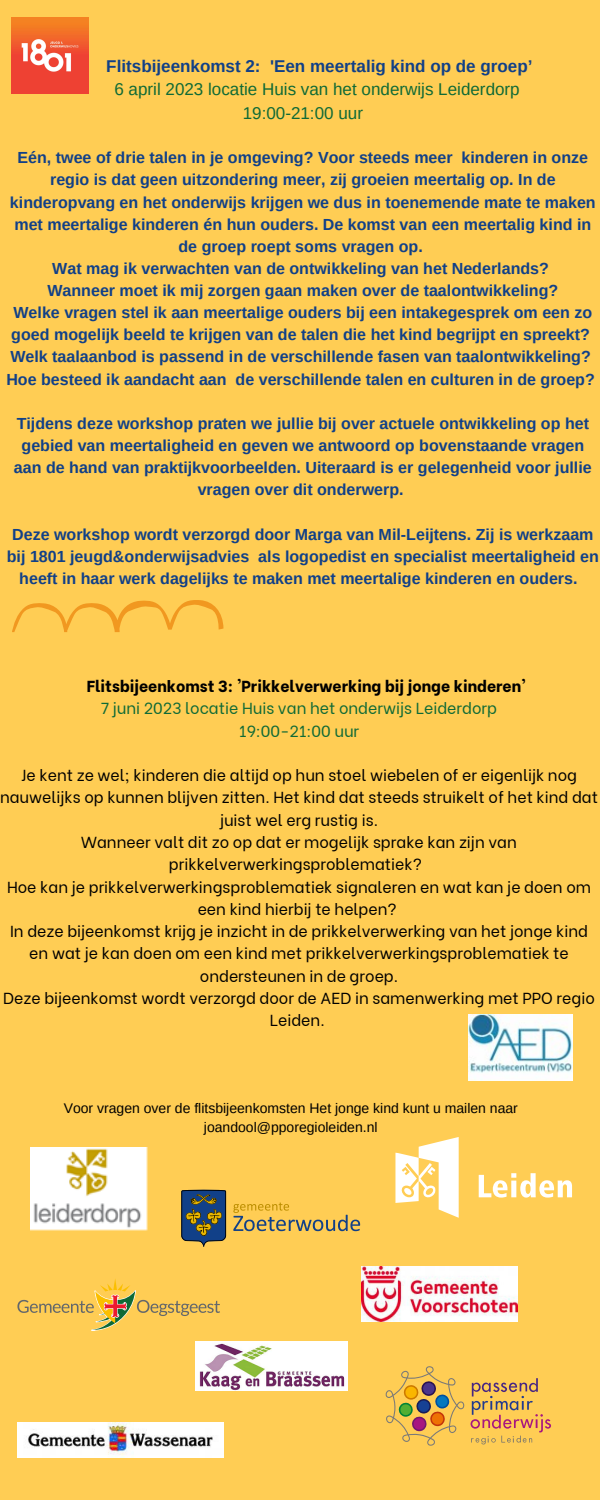
<style>
.page{position:relative;width:600px;height:1500px;background:#ffcd54}
.page>*{position:absolute;margin:0;border:0;box-sizing:border-box;transform-origin:0 0}
.t1{font:17px/23.6px "Arimo";color:#0f6a36}
.t2{font:700 17px "Arimo";color:#114088}
.t3{font:700 16.1px/22.1px "Arimo";color:#114088;text-align:center}
.t4{font:15.9px/22.3px "Be Vietnam";color:#000;text-align:center}
.t5{font:15.9px/22.3px "Be Vietnam";color:#0f6a36;text-align:center}
.t6{font:800 15.9px "Be Vietnam";color:#000}
.t7{font:14px/19.5px "Arimo";color:#000;text-align:center}
</style>
<div class="page">
<svg style="left:386px;top:1366px;width:78px;height:80px;background:#dbb256"></svg>
<svg style="left:471px;top:1378px;width:80px;height:66px;background:#e4b15b"></svg>
<img style="left:17px;top:1422px;width:207px;height:35px">
<img style="left:196px;top:1342px;width:151px;height:49px">
<img style="left:30px;top:1147px;width:117px;height:83px">
<svg style="left:395px;top:1137px;width:64px;height:81px"></svg>
<svg style="left:479px;top:1173px;width:93px;height:25px"></svg>
<img style="left:362px;top:1267px;width:156px;height:55px">
<svg style="left:17px;top:1278px;width:203px;height:53px;background:#efc255"></svg>
<svg style="left:181px;top:1190px;width:45px;height:57px;background:#45565d"></svg>
<svg style="left:233px;top:1203px;width:127px;height:28px;background:#d4b259"></svg>
<img style="left:12px;top:17px;width:76px;height:77px">
<svg style="left:12px;top:599px;width:211px;height:33px;background:#fcc249"></svg>
<img style="left:468px;top:1014px;width:105px;height:66px">
<p class="t2" style="left:106px;top:56px;width:428px">Flitsbijeenkomst 2: 'Een meertalig kind op de groep’</p>
<p class="t1" style="left:243px;top:78px;width:279px;text-indent:-128px">6 april 2023 locatie Huis van het onderwijs Leiderdorp<br>19:00-21:00 uur</p>
<p class="t3" style="left:6px;top:147px;width:591px">Eén, twee of drie talen in je omgeving? Voor steeds meer kinderen in onze regio is dat geen uitzondering meer, zij groeien meertalig op. In de kinderopvang en het onderwijs krijgen we dus in toenemende mate te maken met meertalige kinderen én hun ouders. De komst van een meertalig kind in de groep roept soms vragen op.<br>Wat mag ik verwachten van de ontwikkeling van het Nederlands?<br>Wanneer moet ik mij zorgen gaan maken over de taalontwikkeling?<br>Welke vragen stel ik aan meertalige ouders bij een intakegesprek om een zo goed mogelijk beeld te krijgen van de talen die het kind begrijpt en spreekt?<br>Welk taalaanbod is passend in de verschillende fasen van taalontwikkeling?<br>Hoe besteed ik aandacht aan de verschillende talen en culturen in de groep?</p>
<p class="t3" style="left:14px;top:412px;width:579px">Tijdens deze workshop praten we jullie bij over actuele ontwikkeling op het gebied van meertaligheid en geven we antwoord op bovenstaande vragen aan de hand van praktijkvoorbeelden. Uiteraard is er gelegenheid voor jullie vragen over dit onderwerp.</p>
<p class="t3" style="left:7px;top:523px;width:594px">Deze workshop wordt verzorgd door Marga van Mil-Leijtens. Zij is werkzaam bij 1801 jeugd&amp;onderwijsadvies als logopedist en specialist meertaligheid en heeft in haar werk dagelijks te maken met meertalige kinderen en ouders.</p>
<p class="t6" style="left:87px;top:673px;width:441px">Flitsbijeenkomst 3: 'Prikkelverwerking bij jonge kinderen'</p>
<p class="t5" style="left:101px;top:696px;width:397px">7 juni 2023 locatie Huis van het onderwijs Leiderdorp<br>19:00-21:00 uur</p>
<p class="t4" style="left:0;top:763px;width:600px">Je kent ze wel; kinderen die altijd op hun stoel wiebelen of er eigenlijk nog nauwelijks op kunnen blijven zitten. Het kind dat steeds struikelt of het kind dat juist wel erg rustig is.<br>Wanneer valt dit zo op dat er mogelijk sprake kan zijn van prikkelverwerkingsproblematiek?<br>Hoe kan je prikkelverwerkingsproblematiek signaleren en wat kan je doen om een kind hierbij te helpen?<br>In deze bijeenkomst krijg je inzicht in de prikkelverwerking van het jonge kind en wat je kan doen om een kind met prikkelverwerkingsproblematiek te ondersteunen in de groep.<br>Deze bijeenkomst wordt verzorgd door de AED in samenwerking met PPO regio Leiden.</p>
<p class="t7" style="left:64px;top:1098px;width:456px">Voor vragen over de flitsbijeenkomsten Het jonge kind kunt u mailen naar joandool@pporegioleiden.nl</p>
</div>
